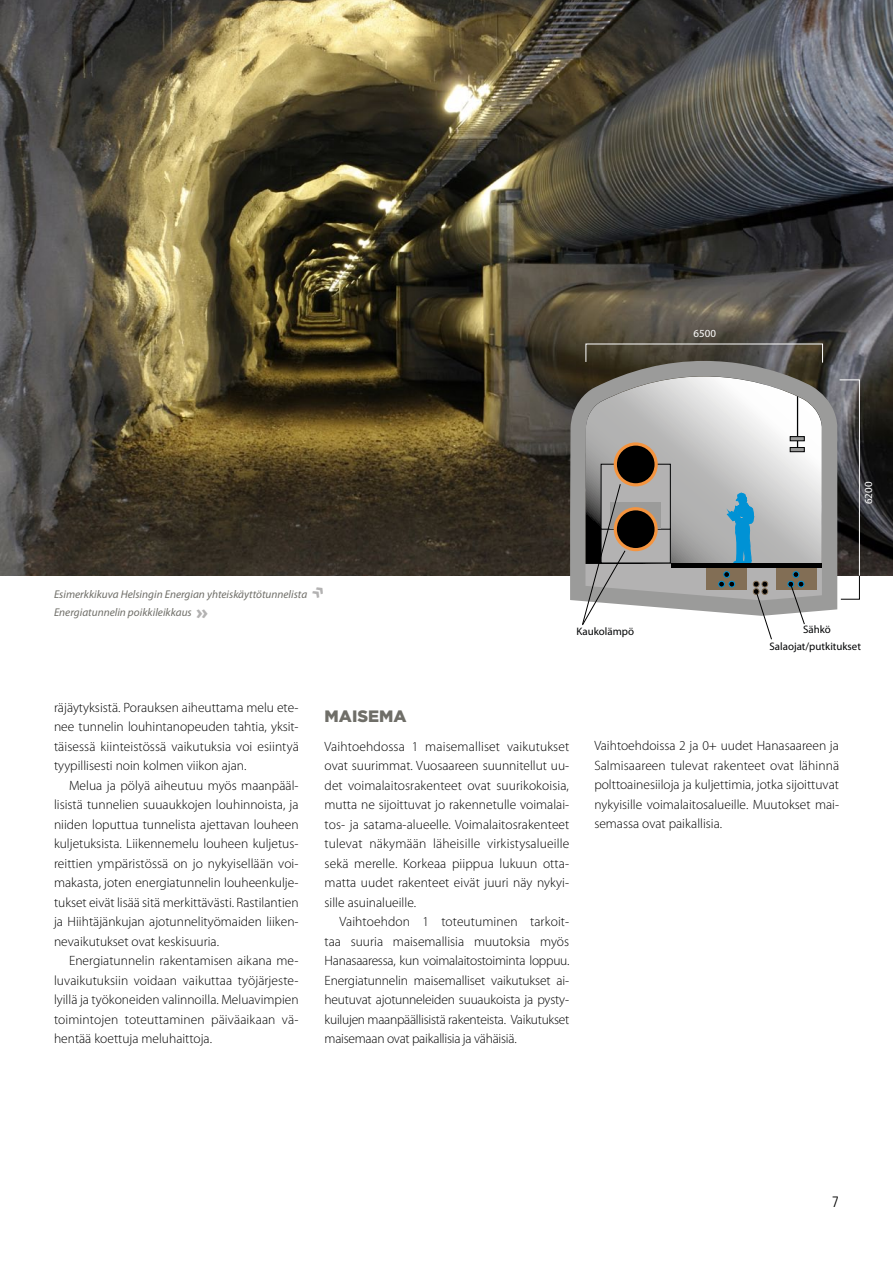
<style>
.page{position:relative;width:893px;height:1263px;background:#fff}
.page>*{position:absolute;margin:0;border:0;box-sizing:border-box;transform-origin:0 0}
.t1{font:700 19.5px "Gotham";color:#b3b2b2}
.t2{font:900 16.5px "Gotham";color:#6f6e68}
.t3{font:300 condensed 15px "Frutiger";color:#000}
.t4{font:300 13.5px/19.5px "Myriad Pro";color:#000;text-align:justify}
.t5{font:italic 11.25px/18.6px "Myriad Pro";color:#6f6e68}
.t6{font:10.95px "Myriad Pro";color:#010203}
.t7{font:10.95px "Myriad Pro";color:#fff}
</style>
<div class="page">
<img style="left:0;top:0;width:893px;height:575px">
<svg style="left:570px;top:361px;width:267px;height:250px"></svg>
<svg style="left:585px;top:343px;width:238px;height:20px;background:#555046"></svg>
<svg style="left:839px;top:379px;width:21px;height:221px;background:#5b5a5c"></svg>
<svg style="left:582px;top:442px;width:241px;height:198px"></svg>
<hr style="left:671px;top:563px;width:150px;height:4px;background:#000">
<p class="t7" style="left:693px;top:326px;width:24px">6500</p>
<p class="t7" style="left:862px;top:504px;width:24px;rotate:-90deg">6200</p>
<p class="t5" style="left:54px;top:585px;width:255px">Esimerkkikuva Helsingin Energian yhteiskäyttötunnelista<br>Energiatunnelin poikkileikkaus</p>
<h1 class="t1" style="left:196px;top:599px;width:14px">»</h1>
<p class="t6" style="left:576px;top:625px;width:59px">Kaukolämpö</p>
<p class="t6" style="left:803px;top:623px;width:29px">Sähkö</p>
<p class="t6" style="left:769px;top:639px;width:93px">Salaojat/putkitukset</p>
<p class="t4" style="left:54px;top:697px;width:246px">räjäytyksistä. Porauksen aiheuttama melu ete&shy;nee tunnelin louhintanopeuden tahtia, yksit&shy;täisessä kiinteistössä vaikutuksia voi esiintyä tyypillisesti noin kolmen viikon ajan.</p>
<p class="t4" style="left:54px;top:775px;width:246px;text-indent:15px">Melua ja pölyä aiheutuu myös maanpääl&shy;lisistä tunnelien suuaukkojen louhinnoista, ja niiden loputtua tunnelista ajettavan louheen kuljetuksista. Liikennemelu louheen kuljetus&shy;reittien ympäristössä on jo nykyisellään voi&shy;makasta, joten energiatunnelin louheenkulje&shy;tukset eivät lisää sitä merkittävästi. Rastilantien ja Hiihtäjänkujan ajotunnelityömaiden liiken&shy;nevaikutukset ovat keskisuuria.</p>
<p class="t4" style="left:54px;top:951px;width:246px;text-indent:15px">Energiatunnelin rakentamisen aikana me&shy;luvaikutuksiin voidaan vaikuttaa työjärjeste&shy;lyillä ja työkoneiden valinnoilla. Meluavimpien toimintojen toteuttaminen päiväaikaan vä&shy;hentää koettuja meluhaittoja.</p>
<p class="t2" style="left:325px;top:705px;width:27px">MAISEMA</p>
<p class="t4" style="left:325px;top:736px;width:246px">Vaihtoehdossa 1 maisemalliset vaikutukset ovat suurimmat. Vuosaareen suunnitellut uu&shy;det voimalaitosrakenteet ovat suurikokoisia, mutta ne sijoittuvat jo rakennetulle voimalai&shy;tos- ja satama-alueelle. Voimalaitosrakenteet tulevat näkymään läheisille virkistysalueille sekä merelle. Korkeaa piippua lukuun otta&shy;matta uudet rakenteet eivät juuri näy nykyi&shy;sille asuinalueille.</p>
<p class="t4" style="left:325px;top:912px;width:246px;text-indent:15px">Vaihtoehdon 1 toteutuminen tarkoit&shy;taa suuria maisemallisia muutoksia myös Hanasaaressa, kun voimalaitostoiminta loppuu.<br>Energiatunnelin maisemalliset vaikutukset ai&shy;heutuvat ajotunneleiden suuaukoista ja pysty&shy;kuilujen maanpäällisistä rakenteista. Vaikutukset maisemaan ovat paikallisia ja vähäisiä.</p>
<p class="t4" style="left:594px;top:736px;width:246px">Vaihtoehdoissa 2 ja 0+ uudet Hanasaareen ja Salmisaareen tulevat rakenteet ovat lähinnä polttoainesiiloja ja kuljettimia, jotka sijoittuvat nykyisille voimalaitosalueille. Muutokset mai&shy;semassa ovat paikallisia.</p>
<p class="t3" style="left:832px;top:1193px;width:9px">7</p>
</div>
